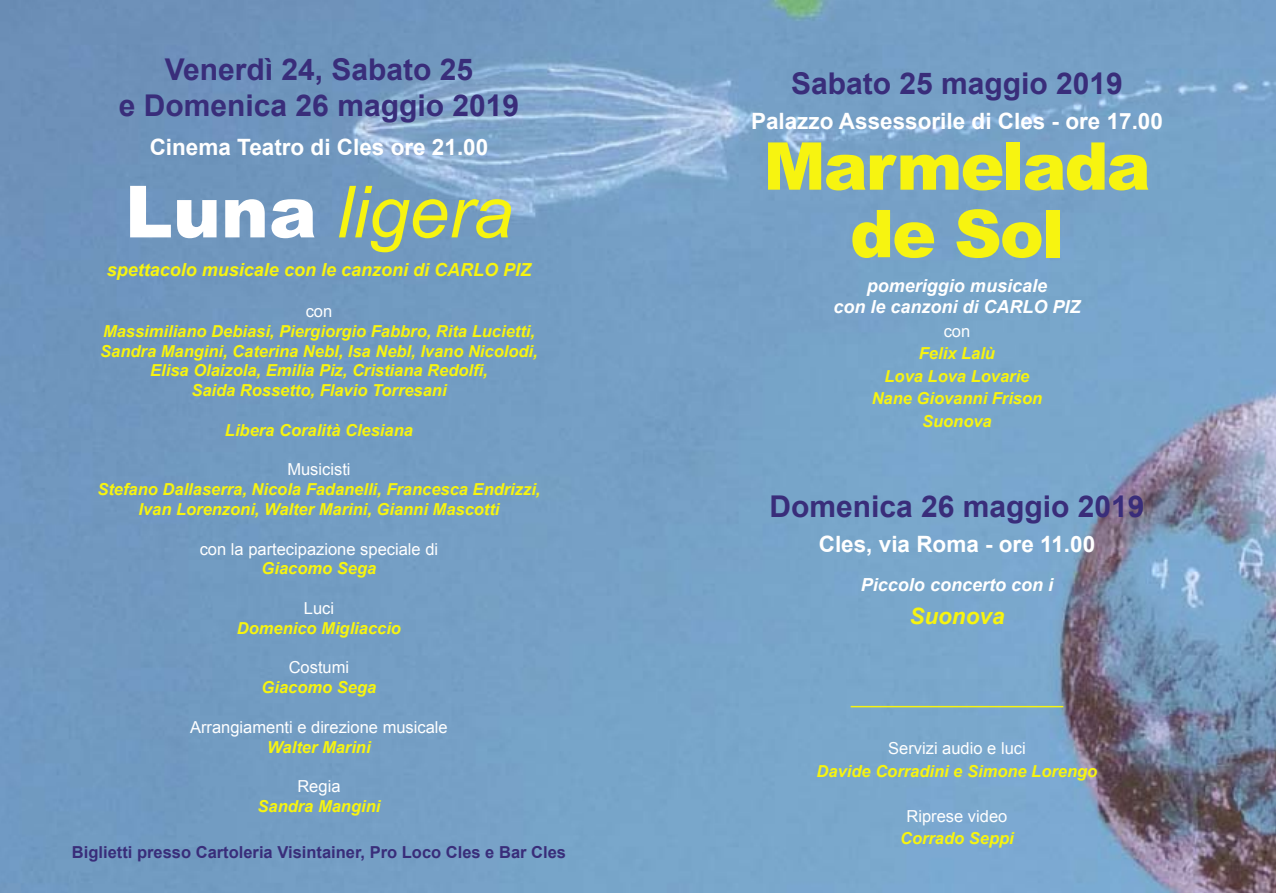
<style>
.page{position:relative;width:1276px;height:893px;background:#fff}
.page>*{position:absolute;margin:0;border:0;box-sizing:border-box;transform-origin:0 0}
.t1{font:italic 72px "Arial";color:#f7f410}
.t2{font:900 66px/67.5px "Arial";letter-spacing:-.03em;color:#f7f410;text-align:center}
.t3{font:700 30px/36px "Arial";color:#392d7a;text-align:center}
.t4{font:700 22.5px "Arial";color:#fff}
.t5{font:italic 700 22.5px "Arial";color:#f7f410}
.t6{font:italic 700 18px/21.6px "Arial";color:#fff;text-align:center}
.t7{font:italic 700 18px "Arial";color:#f7f410}
.t8{font:italic 700 16.5px/19.8px "Arial";color:#f7f410;text-align:center}
.t9{font:16.5px "Arial";color:#fff}
.t10{font:700 16.5px "Arial";color:#392d7a}
.s1{font-weight:900;font-style:normal;color:#fff}
</style>
<div class="page">
<img style="left:0;top:0;width:1276px;height:893px">
<hr style="left:850px;top:706px;width:213px;height:1px;background:#f7f410">
<h3 class="t3" style="left:119px;top:52px;width:402px">Venerdì 24, Sabato 25<br>e Domenica 26 maggio 2019</h3>
<h3 class="t4" style="left:150px;top:132px;width:340px">Cinema Teatro di Cles ore 21.00</h3>
<h1 class="t1" style="left:125px;top:166px;width:390px"><span class="s1">Luna</span> ligera</h1>
<p class="t7" style="left:107px;top:257px;width:426px">spettacolo musicale con le canzoni di Carlo Piz</p>
<p class="t9" style="left:306px;top:300px;width:28px">con</p>
<p class="t8" style="left:100px;top:322px;width:439px">Massimiliano Debiasi, Piergiorgio Fabbro, Rita Lucietti, Sandra Mangini, Caterina Nebl, Isa Nebl, Ivano Nicolodi, Elisa Olaizola, Emilia Piz, Cristiana Redolfi,<br>Saida Rossetto, Flavio Torresani</p>
<p class="t8" style="left:225px;top:421px;width:189px">Libera Coralità Clesiana</p>
<p class="t9" style="left:287px;top:459px;width:65px">Musicisti</p>
<p class="t8" style="left:97px;top:480px;width:444px">Stefano Dallaserra, Nicola Fadanelli, Francesca Endrizzi,<br>Ivan Lorenzoni, Walter Marini, Gianni Mascotti</p>
<p class="t9" style="left:200px;top:538px;width:240px">con la partecipazione speciale di</p>
<p class="t8" style="left:262px;top:559px;width:116px">Giacomo Sega</p>
<p class="t9" style="left:304px;top:597px;width:32px">Luci</p>
<p class="t8" style="left:237px;top:619px;width:166px">Domenico Migliaccio</p>
<p class="t9" style="left:289px;top:657px;width:62px">Costumi</p>
<p class="t8" style="left:262px;top:678px;width:116px">Giacomo Sega</p>
<p class="t9" style="left:190px;top:716px;width:259px">Arrangiamenti e direzione musicale</p>
<p class="t8" style="left:267px;top:737px;width:105px">Walter Marini</p>
<p class="t9" style="left:297px;top:775px;width:45px">Regia</p>
<p class="t8" style="left:257px;top:797px;width:124px">Sandra Mangini</p>
<p class="t10" style="left:72px;top:842px;width:495px">Biglietti presso Cartoleria Visintainer, Pro Loco Cles e Bar Cles</p>
<h3 class="t3" style="left:791px;top:67px;width:333px">Sabato 25 maggio 2019</h3>
<h3 class="t4" style="left:751px;top:107px;width:413px">Palazzo Assessorile di Cles - ore 17.00</h3>
<h2 class="t2" style="left:763px;top:130px;width:389px">Marmelada de Sol</h2>
<p class="t6" style="left:833px;top:275px;width:249px">pomeriggio musicale<br>con le canzoni di Carlo Piz</p>
<p class="t9" style="left:943px;top:320px;width:28px">con</p>
<p class="t8" style="left:871px;top:343px;width:172px;line-height:22.5px">Felix Lalù<br>Lova Lova Lovarie<br>Nane Giovanni Frison<br>Suonova</p>
<h3 class="t3" style="left:769px;top:490px;width:377px">Domenica 26 maggio 2019</h3>
<h3 class="t4" style="left:819px;top:530px;width:278px">Cles, via Roma - ore 11.00</h3>
<p class="t6" style="left:861px;top:574px;width:194px">Piccolo concerto con i</p>
<h3 class="t5" style="left:909px;top:601px;width:97px">Suonova</h3>
<p class="t9" style="left:888px;top:737px;width:139px">Servizi audio e luci</p>
<p class="t8" style="left:816px;top:761px;width:282px">Davide Corradini e Simone Lorengo</p>
<p class="t9" style="left:906px;top:805px;width:102px">Riprese video</p>
<p class="t8" style="left:900px;top:829px;width:115px">Corrado Seppi</p>
</div>
